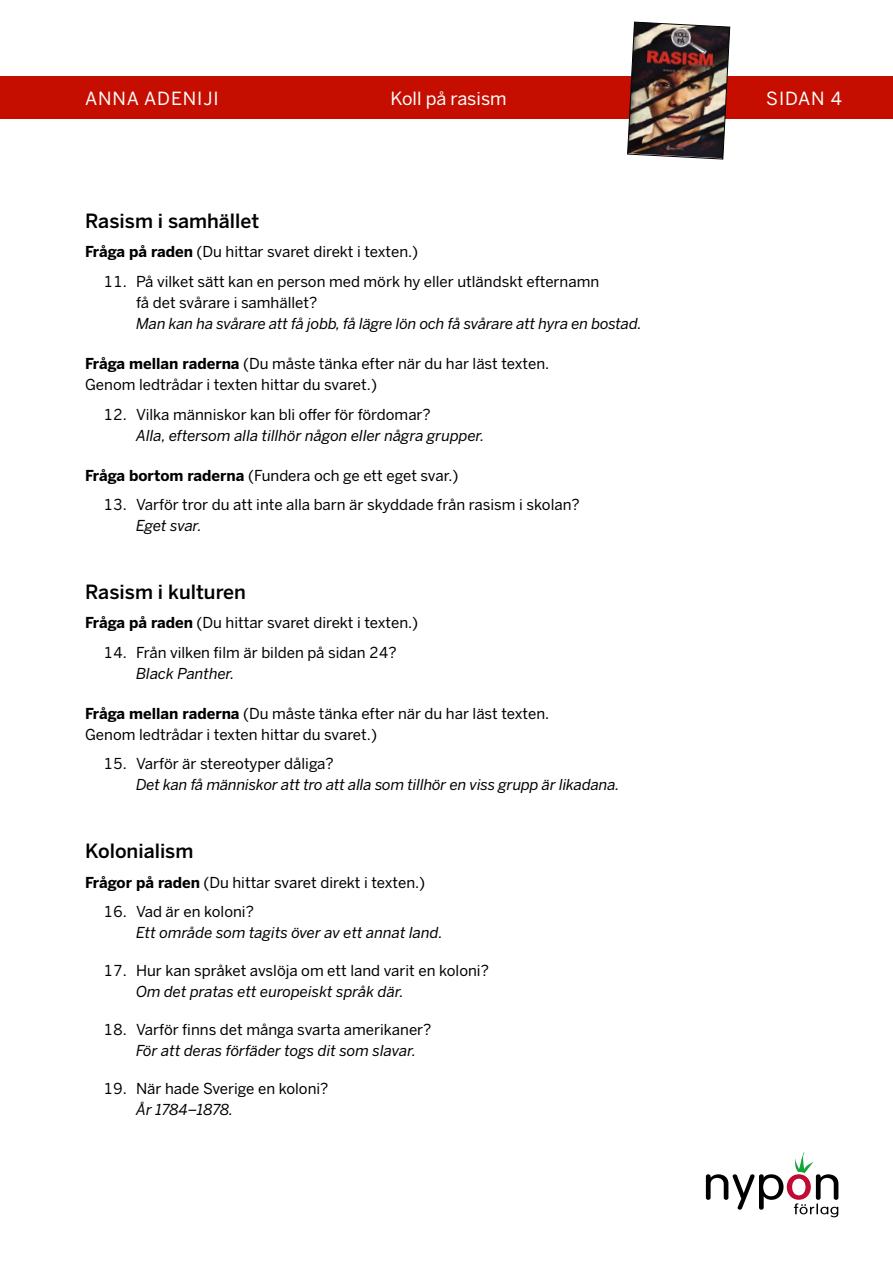
<style>
.page{position:relative;width:893px;height:1263px;background:#fff}
.page>*{position:absolute;margin:0;border:0;box-sizing:border-box;transform-origin:0 0}
.t1{font:500 19.5px "Benton Sans";color:#000}
.t2{font:18px "Benton Sans";letter-spacing:.05em;color:#fff}
.t3{font:18px "Benton Sans";color:#fff}
.t4{font:15px/21px "Benton Sans";color:#000}
.t5{font:italic 15px "Benton Sans";letter-spacing:-.01em;color:#000}
.s1{font-weight:700}
</style>
<div class="page">
<svg style="left:706px;top:1152px;width:132px;height:65px"></svg>
<div style="left:0;top:77px;width:893px;height:42px;background:#c60e00"></div>
<img style="left:627px;top:21px;width:103px;height:139px">
<p class="t2" style="left:85px;top:87px;width:135px">ANNA ADENIJI</p>
<p class="t3" style="left:390px;top:87px;width:118px">Koll på rasism</p>
<p class="t2" style="left:766px;top:87px;width:77px">SIDAN 4</p>
<h1 class="t1" style="left:85px;top:209px;width:176px">Rasism i samhället</h1>
<p class="t4" style="left:85px;top:242px;width:335px"><span class="s1">Fråga på raden</span> (Du hittar svaret direkt i texten.)</p>
<p class="t4" style="left:136px;top:271px;width:465px;text-indent:-33px">11. På vilket sätt kan en person med mörk hy eller utländskt efternamn få det svårare i samhället?</p>
<p class="t5" style="left:136px;top:314px;width:507px">Man kan ha svårare att få jobb, få lägre lön och få svårare att hyra en bostad.</p>
<p class="t4" style="left:85px;top:353px;width:466px"><span class="s1">Fråga mellan raderna</span> (Du måste tänka efter när du har läst texten.<br>Genom ledtrådar i texten hittar du svaret.)</p>
<p class="t4" style="left:103px;top:404px;width:329px">12. Vilka människor kan bli offer för fördomar?</p>
<p class="t5" style="left:136px;top:426px;width:350px">Alla, eftersom alla tillhör någon eller några grupper.</p>
<p class="t4" style="left:85px;top:465px;width:375px"><span class="s1">Fråga bortom raderna</span> (Fundera och ge ett eget svar.)</p>
<p class="t4" style="left:103px;top:494px;width:478px">13. Varför tror du att inte alla barn är skyddade från rasism i skolan?</p>
<p class="t5" style="left:136px;top:516px;width:67px">Eget svar.</p>
<h1 class="t1" style="left:85px;top:580px;width:162px">Rasism i kulturen</h1>
<p class="t4" style="left:85px;top:612px;width:335px"><span class="s1">Fråga på raden</span> (Du hittar svaret direkt i texten.)</p>
<p class="t4" style="left:103px;top:642px;width:295px">14. Från vilken film är bilden på sidan 24?</p>
<p class="t5" style="left:136px;top:664px;width:100px">Black Panther.</p>
<p class="t4" style="left:85px;top:703px;width:466px"><span class="s1">Fråga mellan raderna</span> (Du måste tänka efter när du har läst texten.<br>Genom ledtrådar i texten hittar du svaret.)</p>
<p class="t4" style="left:103px;top:753px;width:232px">15. Varför är stereotyper dåliga?</p>
<p class="t5" style="left:136px;top:776px;width:485px">Det kan få människor att tro att alla som tillhör en viss grupp är likadana.</p>
<h1 class="t1" style="left:85px;top:839px;width:110px">Kolonialism</h1>
<p class="t4" style="left:85px;top:872px;width:342px"><span class="s1">Frågor på raden</span> (Du hittar svaret direkt i texten.)</p>
<p class="t4" style="left:103px;top:901px;width:152px">16. Vad är en koloni?</p>
<p class="t5" style="left:136px;top:924px;width:308px">Ett område som tagits över av ett annat land.</p>
<p class="t4" style="left:103px;top:960px;width:387px">17. Hur kan språket avslöja om ett land varit en koloni?</p>
<p class="t5" style="left:136px;top:983px;width:269px">Om det pratas ett europeiskt språk där.</p>
<p class="t4" style="left:103px;top:1019px;width:330px">18. Varför finns det många svarta amerikaner?</p>
<p class="t5" style="left:136px;top:1042px;width:282px">För att deras förfäder togs dit som slavar.</p>
<p class="t4" style="left:103px;top:1078px;width:227px">19. När hade Sverige en koloni?</p>
<p class="t5" style="left:136px;top:1101px;width:99px">År 1784–1878.</p>
</div>
